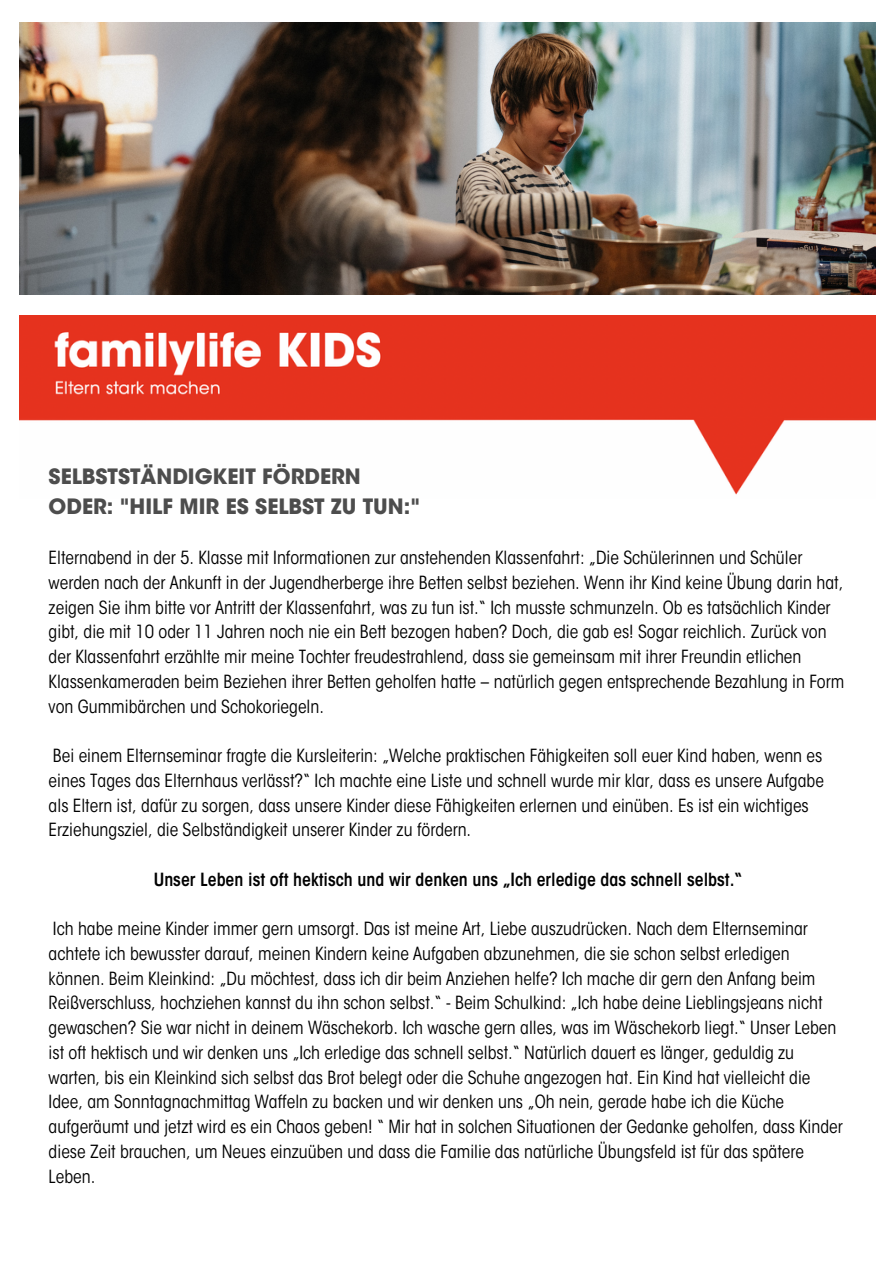
<style>
.page{position:relative;width:893px;height:1264px;background:#fff}
.page>*{position:absolute;margin:0;border:0;box-sizing:border-box;transform-origin:0 0}
.t1{font:700 21px/29.2px "ITC Avant Garde Std";color:#4d4d4d}
.t2{font:condensed 18px/24.8px "ITC Avant Garde Std";color:#000}
.t3{font:600 condensed 18px "ITC Avant Garde Std";color:#000}
</style>
<div class="page">
<img style="left:20px;top:22px;width:855px;height:272px">
<img style="left:20px;top:316px;width:855px;height:179px">
<p class="t1" style="left:49px;top:464px;width:373px">SELBSTSTÄNDIGKEIT FÖRDERN<br>ODER: "HILF MIR ES SELBST ZU TUN:"</p>
<p class="t2" style="left:49px;top:547px;width:797px">Elternabend in der 5. Klasse mit Informationen zur anstehenden Klassenfahrt: „Die Schülerinnen und Schüler werden nach der Ankunft in der Jugendherberge ihre Betten selbst beziehen. Wenn ihr Kind keine Übung darin hat, zeigen Sie ihm bitte vor Antritt der Klassenfahrt, was zu tun ist.“ Ich musste schmunzeln. Ob es tatsächlich Kinder gibt, die mit 10 oder 11 Jahren noch nie ein Bett bezogen haben? Doch, die gab es! Sogar reichlich. Zurück von der Klassenfahrt erzählte mir meine Tochter freudestrahlend, dass sie gemeinsam mit ihrer Freundin etlichen Klassenkameraden beim Beziehen ihrer Betten geholfen hatte – natürlich gegen entsprechende Bezahlung in Form von Gummibärchen und Schokoriegeln.</p>
<p class="t2" style="left:49px;top:745px;width:776px">Bei einem Elternseminar fragte die Kursleiterin: „Welche praktischen Fähigkeiten soll euer Kind haben, wenn es eines Tages das Elternhaus verlässt?“ Ich machte eine Liste und schnell wurde mir klar, dass es unsere Aufgabe als Eltern ist, dafür zu sorgen, dass unsere Kinder diese Fähigkeiten erlernen und einüben. Es ist ein wichtiges Erziehungsziel, die Selbständigkeit unserer Kinder zu fördern.</p>
<p class="t3" style="left:154px;top:872px;width:590px">Unser Leben ist oft hektisch und wir denken uns „Ich erledige das schnell selbst.“</p>
<p class="t2" style="left:49px;top:918px;width:795px">Ich habe meine Kinder immer gern umsorgt. Das ist meine Art, Liebe auszudrücken. Nach dem Elternseminar achtete ich bewusster darauf, meinen Kindern keine Aufgaben abzunehmen, die sie schon selbst erledigen können. Beim Kleinkind: „Du möchtest, dass ich dir beim Anziehen helfe? Ich mache dir gern den Anfang beim Reißverschluss, hochziehen kannst du ihn schon selbst.“ - Beim Schulkind: „Ich habe deine Lieblingsjeans nicht gewaschen? Sie war nicht in deinem Wäschekorb. Ich wasche gern alles, was im Wäschekorb liegt.“ Unser Leben ist oft hektisch und wir denken uns „Ich erledige das schnell selbst.“ Natürlich dauert es länger, geduldig zu warten, bis ein Kleinkind sich selbst das Brot belegt oder die Schuhe angezogen hat. Ein Kind hat vielleicht die Idee, am Sonntagnachmittag Waffeln zu backen und wir denken uns „Oh nein, gerade habe ich die Küche aufgeräumt und jetzt wird es ein Chaos geben! “ Mir hat in solchen Situationen der Gedanke geholfen, dass Kinder diese Zeit brauchen, um Neues einzuüben und dass die Familie das natürliche Übungsfeld ist für das spätere Leben.</p>
</div>
